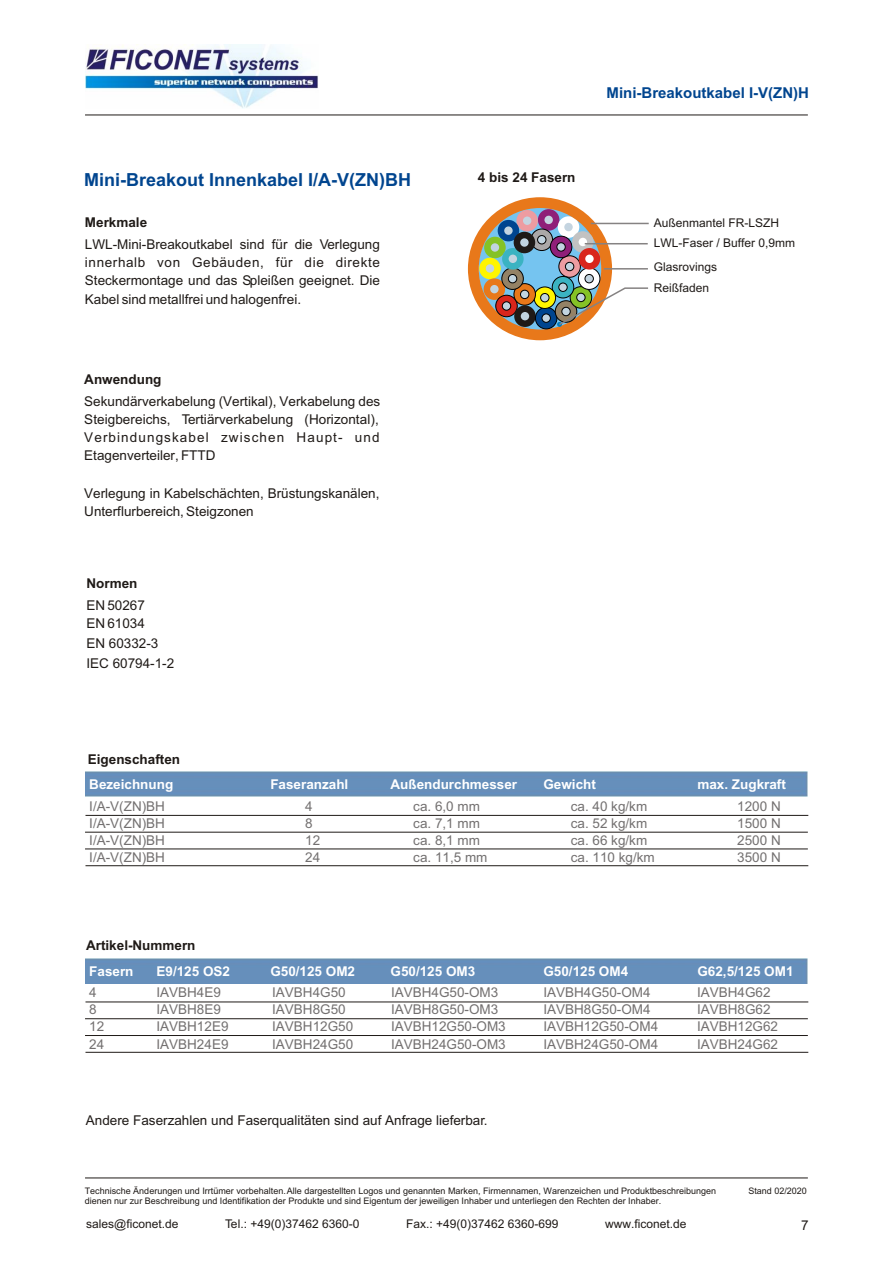
<style>
.page{position:relative;width:894px;height:1263px;background:#fff}
.page>*{position:absolute;margin:0;border:0;box-sizing:border-box;transform-origin:0 0}
.t1{font:700 18px "Arial";color:#00458f}
.t2{font:700 15px "Arial";color:#00458f}
.t3{font:13.5px/18.1px "Arial";color:#1f1a17}
.t4{font:13.5px "Arial";color:#737070}
.t5{font:700 13.5px "Arial";color:#fff}
.t6{font:700 13.5px "Arial";color:#1f1a17}
.t7{font:12px/20.1px "Arial";color:#1f1a17}
.t8{font:9px/10.1px "Arial";color:#1f1a17}
</style>
<div class="page">
<hr style="left:85px;top:1178px;width:723px;height:1px;background:#1f1a17">
<img style="left:85px;top:45px;width:233px;height:64px">
<hr style="left:85px;top:115px;width:723px;height:1px;background:#1f1a17">
<img style="left:85px;top:772px;width:723px;height:25px">
<hr style="left:85px;top:832px;width:723px;height:1px;background:#1f1a17">
<hr style="left:85px;top:849px;width:723px;height:1px;background:#1f1a17">
<hr style="left:85px;top:865px;width:723px;height:1px;background:#1f1a17">
<hr style="left:85px;top:815px;width:723px;height:1px;background:#1f1a17">
<img style="left:85px;top:958px;width:723px;height:26px">
<hr style="left:85px;top:1018px;width:723px;height:1px;background:#1f1a17">
<hr style="left:85px;top:1035px;width:723px;height:1px;background:#1f1a17">
<hr style="left:85px;top:1052px;width:723px;height:1px;background:#1f1a17">
<hr style="left:85px;top:1002px;width:723px;height:1px;background:#1f1a17">
<svg style="left:468px;top:197px;width:181px;height:143px"></svg>
<hr style="left:604px;top:268px;width:44px;height:2px;background:#858282">
<hr style="left:585px;top:243px;width:63px;height:1px;background:#858282">
<hr style="left:591px;top:223px;width:58px;height:1px;background:#858282">
<h1 class="t1" style="left:84px;top:173px;width:329px">Mini-Breakout Innenkabel I/A-V(ZN)BH</h1>
<p class="t6" style="left:85px;top:217px;width:64px">Merkmale</p>
<p class="t3" style="left:85px;top:237px;width:297px;text-align:justify">LWL-Mini-Breakoutkabel sind für die Verlegung innerhalb von Gebäuden, für die direkte Steckermontage und das Spleißen geeignet. Die Kabel sind metallfrei und halogenfrei.</p>
<p class="t6" style="left:84px;top:374px;width:79px">Anwendung</p>
<p class="t3" style="left:84px;top:394px;width:298px;text-align:justify">Sekundärverkabelung (Vertikal), Verkabelung des Steigbereichs, Tertiärverkabelung (Horizontal), Verbindungskabel zwischen Haupt- und Etagenverteiler, FTTD</p>
<p class="t3" style="left:84px;top:486px;width:297px">Verlegung in Kabelschächten, Brüstungskanälen,<br>Unterflurbereich, Steigzonen</p>
<p class="t6" style="left:86px;top:578px;width:53px">Normen</p>
<p class="t3" style="left:86px;top:598px;width:60px">EN 50267<br>EN 61034</p>
<p class="t3" style="left:86px;top:635px;width:89px;line-height:19.6px">EN 60332-3<br>IEC 60794-1-2</p>
<p class="t6" style="left:478px;top:172px;width:99px">4 bis 24 Fasern</p>
<p class="t2" style="left:607px;top:87px;width:204px">Mini-Breakoutkabel I-V(ZN)H</p>
<p class="t7" style="left:654px;top:214px;width:143px">Außenmantel FR-LSZH<br>LWL-Faser / Buffer 0,9mm</p>
<p class="t7" style="left:654px;top:258px;width:65px">Glasrovings<br>Reißfaden</p>
<p class="t6" style="left:88px;top:754px;width:94px">Eigenschaften</p>
<p class="t5" style="left:89px;top:779px;width:85px">Bezeichnung</p>
<p class="t5" style="left:270px;top:779px;width:80px">Faseranzahl</p>
<p class="t5" style="left:391px;top:779px;width:128px">Außendurchmesser</p>
<p class="t5" style="left:543px;top:779px;width:54px">Gewicht</p>
<p class="t5" style="left:697px;top:779px;width:90px">max. Zugkraft</p>
<p class="t4" style="left:89px;top:801px;width:77px">I/A-V(ZN)BH</p>
<p class="t4" style="left:305px;top:801px;width:9px">4</p>
<p class="t4" style="left:413px;top:801px;width:68px">ca. 6,0 mm</p>
<p class="t4" style="left:571px;top:801px;width:78px">ca. 40 kg/km</p>
<p class="t4" style="left:737px;top:801px;width:45px">1200 N</p>
<p class="t4" style="left:89px;top:818px;width:77px">I/A-V(ZN)BH</p>
<p class="t4" style="left:305px;top:818px;width:9px">8</p>
<p class="t4" style="left:413px;top:818px;width:68px">ca. 7,1 mm</p>
<p class="t4" style="left:571px;top:818px;width:78px">ca. 52 kg/km</p>
<p class="t4" style="left:737px;top:818px;width:45px">1500 N</p>
<p class="t4" style="left:89px;top:835px;width:77px">I/A-V(ZN)BH</p>
<p class="t4" style="left:305px;top:835px;width:17px">12</p>
<p class="t4" style="left:413px;top:835px;width:68px">ca. 8,1 mm</p>
<p class="t4" style="left:571px;top:835px;width:78px">ca. 66 kg/km</p>
<p class="t4" style="left:737px;top:835px;width:45px">2500 N</p>
<p class="t4" style="left:89px;top:852px;width:77px">I/A-V(ZN)BH</p>
<p class="t4" style="left:305px;top:852px;width:17px">24</p>
<p class="t4" style="left:413px;top:852px;width:76px">ca. 11,5 mm</p>
<p class="t4" style="left:571px;top:852px;width:86px">ca. 110 kg/km</p>
<p class="t4" style="left:737px;top:852px;width:45px">3500 N</p>
<p class="t6" style="left:86px;top:940px;width:111px">Artikel-Nummern</p>
<p class="t5" style="left:89px;top:966px;width:46px">Fasern</p>
<p class="t5" style="left:157px;top:966px;width:75px">E9/125 OS2</p>
<p class="t5" style="left:270px;top:966px;width:86px">G50/125 OM2</p>
<p class="t5" style="left:391px;top:966px;width:86px">G50/125 OM3</p>
<p class="t5" style="left:543px;top:966px;width:86px">G50/125 OM4</p>
<p class="t5" style="left:697px;top:966px;width:98px">G62,5/125 OM1</p>
<p class="t4" style="left:89px;top:988px;width:9px">4</p>
<p class="t4" style="left:156px;top:988px;width:66px">IAVBH4E9</p>
<p class="t4" style="left:272px;top:988px;width:75px">IAVBH4G50</p>
<p class="t4" style="left:391px;top:988px;width:109px">IAVBH4G50-OM3</p>
<p class="t4" style="left:543px;top:988px;width:109px">IAVBH4G50-OM4</p>
<p class="t4" style="left:697px;top:988px;width:75px">IAVBH4G62</p>
<p class="t4" style="left:89px;top:1005px;width:9px">8</p>
<p class="t4" style="left:156px;top:1005px;width:66px">IAVBH8E9</p>
<p class="t4" style="left:272px;top:1005px;width:75px">IAVBH8G50</p>
<p class="t4" style="left:391px;top:1005px;width:109px">IAVBH8G50-OM3</p>
<p class="t4" style="left:543px;top:1005px;width:109px">IAVBH8G50-OM4</p>
<p class="t4" style="left:697px;top:1005px;width:75px">IAVBH8G62</p>
<p class="t4" style="left:89px;top:1022px;width:17px">12</p>
<p class="t4" style="left:156px;top:1022px;width:74px">IAVBH12E9</p>
<p class="t4" style="left:272px;top:1022px;width:83px">IAVBH12G50</p>
<p class="t4" style="left:391px;top:1022px;width:116px">IAVBH12G50-OM3</p>
<p class="t4" style="left:543px;top:1022px;width:116px">IAVBH12G50-OM4</p>
<p class="t4" style="left:697px;top:1022px;width:83px">IAVBH12G62</p>
<p class="t4" style="left:89px;top:1039px;width:17px">24</p>
<p class="t4" style="left:156px;top:1039px;width:74px">IAVBH24E9</p>
<p class="t4" style="left:272px;top:1039px;width:83px">IAVBH24G50</p>
<p class="t4" style="left:391px;top:1039px;width:116px">IAVBH24G50-OM3</p>
<p class="t4" style="left:543px;top:1039px;width:116px">IAVBH24G50-OM4</p>
<p class="t4" style="left:697px;top:1039px;width:83px">IAVBH24G62</p>
<p class="t3" style="left:86px;top:1113px;width:403px">Andere Faserzahlen und Faserqualitäten sind auf Anfrage lieferbar.</p>
<p class="t8" style="left:85px;top:1186px;width:633px">Technische Änderungen und Irrtümer vorbehalten. Alle dargestellten Logos und genannten Marken, Firmennamen, Warenzeichen und Produktbeschreibungen dienen nur zur Beschreibung und Identifikation der Produkte und sind Eigentum der jeweiligen Inhaber und unterliegen den Rechten der Inhaber.</p>
<p class="t8" style="left:748px;top:1187px;width:60px">Stand 02/2020</p>
<p class="t7" style="left:86px;top:1215px;width:94px">sales@ficonet.de</p>
<p class="t7" style="left:225px;top:1215px;width:136px">Tel.: +49(0)37462 6360-0</p>
<p class="t7" style="left:406px;top:1215px;width:154px">Fax.: +49(0)37462 6360-699</p>
<p class="t7" style="left:605px;top:1215px;width:83px">www.ficonet.de</p>
<p class="t3" style="left:801px;top:1217px;width:9px">7</p>
</div>
